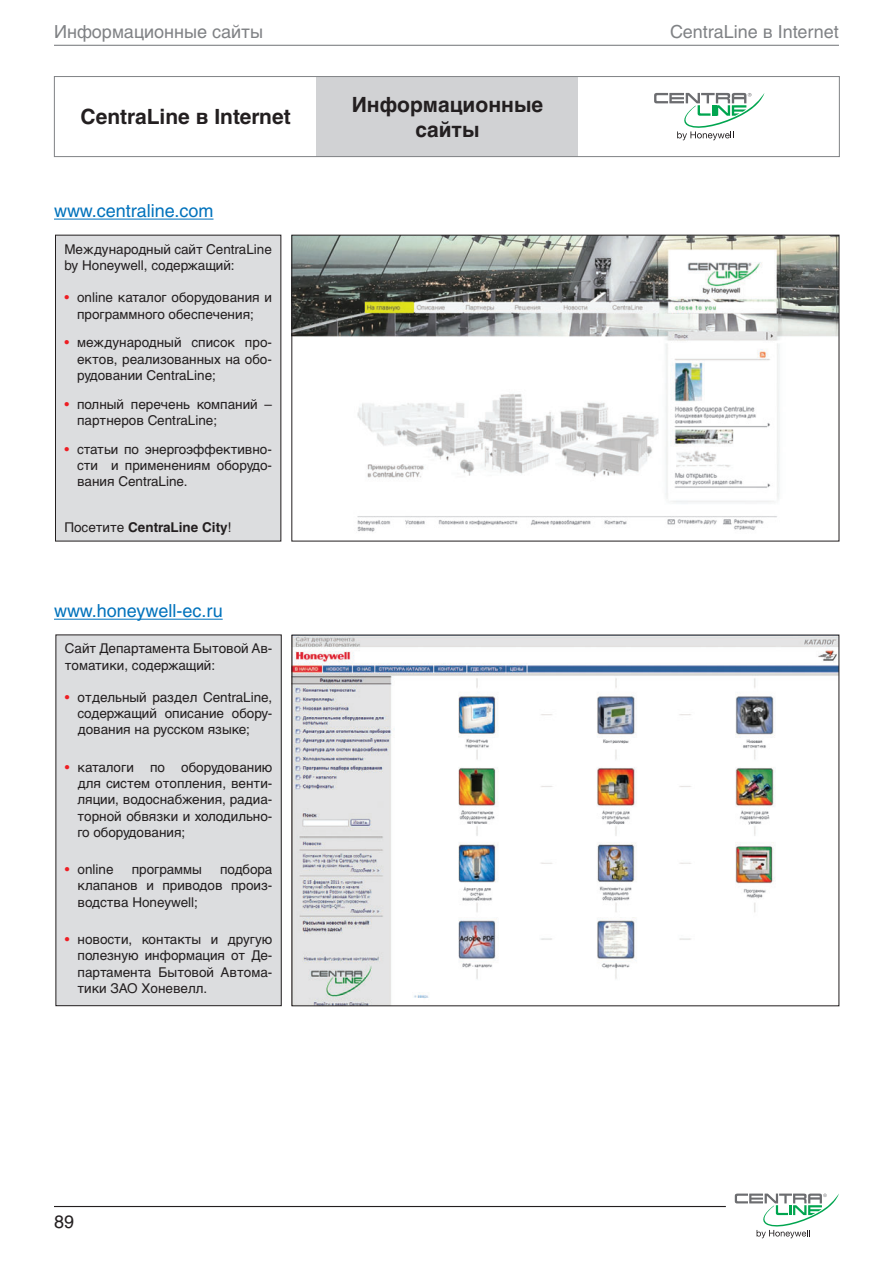
<style>
.page{position:relative;width:893px;height:1263px;background:#fff}
.page>*{position:absolute;margin:0;border:0;box-sizing:border-box;transform-origin:0 0}
.t1{font:700 21px/25.2px "Helvetica LT Std";color:#231f20;text-align:center}
.t2{font:18px "Helvetica LT Std";color:#808285}
.t3{font:18px "Helvetica LT Std";color:#0072bc}
.t4{font:18px "Helvetica LT Std";color:#231f20}
.t5{font:13.5px/16.2px "Helvetica LT Std";color:#231f20;text-align:justify}
.t6{font:700 13.5px "Helvetica LT Std";color:#231f20}
.s1{color:#ee1d23}
.s2{font-weight:400}
</style>
<div class="page">
<hr style="left:54px;top:1206px;width:672px;height:1px;background:#231f20">
<svg style="left:735px;top:1193px;width:104px;height:45px"></svg>
<img style="left:293px;top:237px;width:544px;height:295px">
<img style="left:294px;top:637px;width:543px;height:367px">
<hr style="left:54px;top:45px;width:785px;height:1px;background:#808285">
<div style="left:317px;top:77px;width:261px;height:79px;background:#d1d2d4"></div>
<svg style="left:654px;top:93px;width:110px;height:47px"></svg>
<div style="left:54px;top:76px;width:786px;height:81px;border:1px solid #808285"></div>
<hr style="left:54px;top:219px;width:159px;height:1px;background:#0072bc">
<hr style="left:54px;top:619px;width:169px;height:1px;background:#0072bc">
<div style="left:55px;top:235px;width:226px;height:306px;background:#dcdddf"></div>
<div style="left:56px;top:635px;width:225px;height:371px;background:#dcdddf"></div>
<div style="left:55px;top:634px;width:227px;height:372px;border:1px solid #231f20"></div>
<p class="t2" style="left:54px;top:22px;width:108px">О CentraLine</p>
<p class="t2" style="left:54px;top:22px;width:211px">Информационные сайты</p>
<p class="t1" style="left:81px;top:104px;width:212px">CentraLine в Internet</p>
<p class="t3" style="left:54px;top:201px;width:161px">www.centraline.com</p>
<p class="t5" style="left:64px;top:241px;width:209px">Международный сайт CentraLine by Honeywell, содержащий:</p>
<p class="t5" style="left:64px;top:289px;width:209px;text-align:center"><span class="s1">•</span> online каталог оборудования и программного обеспечения;</p>
<p class="t5" style="left:77px;top:335px;width:196px;text-indent:-13px"><span class="s1">•</span> международный список про&shy;ектов, реализованных на обо&shy;рудовании CentraLine;</p>
<p class="t5" style="left:77px;top:396px;width:196px;text-indent:-13px"><span class="s1">•</span> полный перечень компаний – партнеров CentraLine;</p>
<p class="t5" style="left:77px;top:441px;width:196px;text-indent:-13px"><span class="s1">•</span> статьи по энергоэффективно&shy;сти и применениям оборудо&shy;вания CentraLine.</p>
<p class="t6" style="left:64px;top:519px;width:169px"><span class="s2">Посетите</span> CentraLine City<span class="s2">!</span></p>
<p class="t3" style="left:54px;top:601px;width:170px">www.honeywell-ec.ru</p>
<p class="t5" style="left:65px;top:641px;width:209px">Сайт Департамента Бытовой Ав&shy;томатики, содержащий:</p>
<p class="t5" style="left:78px;top:689px;width:196px;text-indent:-13px"><span class="s1">•</span> отдельный раздел CentraLine, содержащий описание обору&shy;дования на русском языке;</p>
<p class="t5" style="left:78px;top:759px;width:196px;text-indent:-13px"><span class="s1">•</span> каталоги по оборудованию для систем отопления, венти&shy;ляции, водоснабжения, радиа&shy;торной обвязки и холодильно&shy;го оборудования;</p>
<p class="t5" style="left:65px;top:861px;width:50px"><span class="s1">•</span> online</p>
<p class="t5" style="left:132px;top:861px;width:72px">программы</p>
<p class="t5" style="left:78px;top:861px;width:196px;text-indent:143px">подбора клапанов и приводов произ&shy;водства Honeywell;</p>
<p class="t5" style="left:78px;top:931px;width:196px;text-indent:-13px"><span class="s1">•</span> новости, контакты и другую полезную информация от Де&shy;партамента Бытовой Автома&shy;тики ЗАО Хоневелл.</p>
<p class="t1" style="left:352px;top:91px;width:193px">Информационные сайты</p>
<p class="t4" style="left:54px;top:1211px;width:22px">89</p>
<p class="t2" style="left:670px;top:22px;width:170px">CentraLine в Internet</p>
</div>
